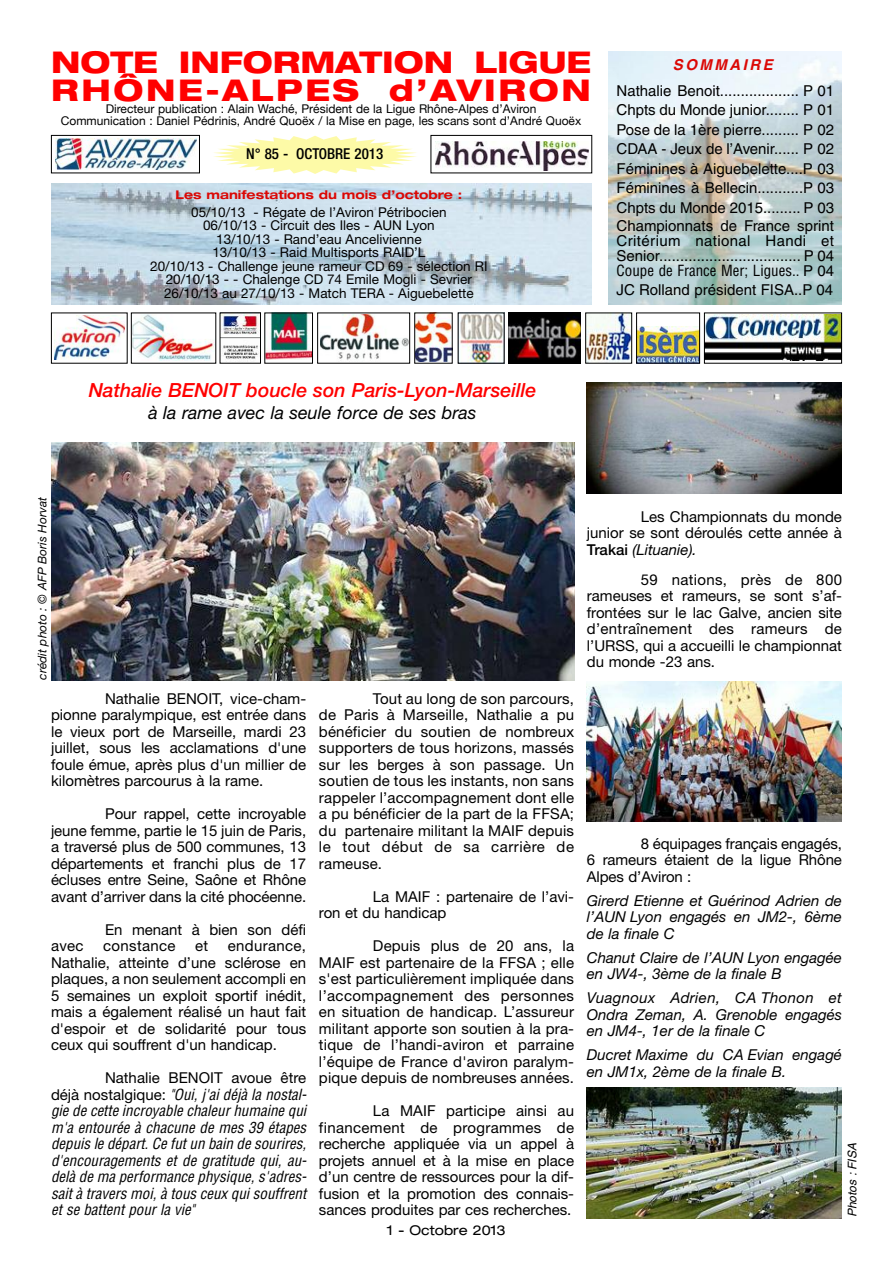
<style>
.page{position:relative;width:893px;height:1263px;background:#fff}
.page>*{position:absolute;margin:0;border:0;box-sizing:border-box;transform-origin:0 0}
.t1{font:800 expanded 30px/28.5px "Helvetica Neue";color:#f00}
.t2{font:italic 500 19.5px "Helvetica Neue";color:#f00}
.t3{font:italic 18px "Helvetica Neue";color:#000}
.t4{font:15px/16.5px "Helvetica Neue";color:#000;text-align:justify}
.t5{font:15px/19.5px "Helvetica";color:#000;text-align:justify}
.t6{font:italic condensed 15px/16.5px "Helvetica";color:#000;text-align:justify}
.t7{font:italic 15px/16.5px "Helvetica Neue";color:#000;text-align:justify}
.t8{font:500 condensed 15px "Helvetica Neue";color:#000}
.t9{font:15px "Helvetica Neue";letter-spacing:.02em;color:#000}
.t10{font:italic 700 15px "Helvetica";letter-spacing:.165em;color:#db0805}
.t11{font:13.5px/13.5px "Helvetica Neue";color:#000;text-align:center}
.t12{font:expanded 13.5px "Helvetica Neue";color:#000}
.t13{font:12px "Helvetica Neue";color:#000}
.t14{font:700 expanded 12px "Helvetica Neue";color:#db0805}
.t15{font:italic 12px "Helvetica Neue";color:#000}
.t16{font:italic 12px "Helvetica";color:#000}
.s1{font-stretch:condensed}
.s2{font-family:"Helvetica Neue";font-style:normal;font-stretch:normal}
.s3{font-weight:500}
.s4{font-style:italic}
</style>
<div class="page">
<img style="left:608px;top:51px;width:234px;height:254px">
<img style="left:51px;top:184px;width:540px;height:121px">
<svg style="left:214px;top:136px;width:202px;height:38px"></svg>
<img style="left:435px;top:141px;width:153px;height:29px">
<div style="left:431px;top:135px;width:161px;height:38px;border:1px solid #000"></div>
<svg style="left:55px;top:138px;width:142px;height:32px"></svg>
<img style="left:55px;top:139px;width:141px;height:30px">
<div style="left:51px;top:135px;width:149px;height:38px;border:1px solid #000"></div>
<img style="left:706px;top:315px;width:134px;height:46px">
<div style="left:704px;top:313px;width:138px;height:51px;border:1px solid #000"></div>
<img style="left:638px;top:326px;width:60px;height:36px">
<div style="left:636px;top:313px;width:64px;height:51px;border:1px solid #000"></div>
<img style="left:460px;top:315px;width:42px;height:47px">
<img style="left:222px;top:315px;width:37px;height:47px">
<img style="left:320px;top:315px;width:88px;height:46px">
<div style="left:317px;top:313px;width:93px;height:51px;border:1px solid #000"></div>
<img style="left:54px;top:316px;width:70px;height:43px">
<img style="left:133px;top:315px;width:81px;height:46px">
<img style="left:587px;top:315px;width:43px;height:47px">
<div style="left:585px;top:313px;width:47px;height:51px;border:1px solid #000"></div>
<svg style="left:266px;top:359px;width:39px;height:1px"></svg>
<img style="left:266px;top:315px;width:45px;height:44px">
<div style="left:264px;top:313px;width:49px;height:51px;border:1px solid #000"></div>
<img style="left:416px;top:315px;width:35px;height:47px">
<div style="left:414px;top:313px;width:39px;height:51px;border:1px solid #000"></div>
<img style="left:508px;top:313px;width:72px;height:51px">
<img style="left:51px;top:442px;width:523px;height:238px">
<img style="left:587px;top:383px;width:255px;height:110px">
<img style="left:587px;top:681px;width:254px;height:141px">
<img style="left:587px;top:1087px;width:255px;height:132px">
<h1 class="t1" style="left:51px;top:50px;width:542px">NOTE INFORMATION LIGUE<br>RHÔNE-ALPES</h1>
<p class="t13" style="left:106px;top:102px;width:432px">Directeur publication : Alain Waché, Président de la Ligue Rhône-Alpes d’Aviron</p>
<h1 class="t1" style="left:389px;top:79px;width:203px">d’AVIRON</h1>
<p class="t13" style="left:61px;top:114px;width:522px">Communication : Daniel Pédrinis, André Quoëx / la Mise en page, les scans sont d’André Quoëx</p>
<p class="t8" style="left:246px;top:148px;width:139px">N° 85 - OCTOBRE 2013</p>
<p class="t14" style="left:176px;top:190px;width:288px">Les manifestations du mois d’octobre :</p>
<p class="t11" style="left:150px;top:206px;width:339px">05/10/13 - Régate de l’Aviron Pétribocien<br>06/10/13 - Circuit des Iles - AUN Lyon<br>13/10/13 - Rand’eau Ancelivienne<br>13/10/13 - Raid Multisports RAID’L<br>20/10/13 - Challenge jeune rameur CD 69 - sélection RI 20/10/13 - - Chalenge CD 74 Emile Mogli - Sevrier 26/10/13 au 27/10/13 - Match TERA - Aiguebelette</p>
<p class="t10" style="left:673px;top:59px;width:101px">SOMMAIRE</p>
<p class="t5" style="left:617px;top:82px;width:219px">Nathalie Benoit................... P 01<br>Chpts du Monde junior........ P 01<br>Pose de la 1ère pierre......... P 02<br>CDAA - Jeux de l’Avenir...... P 02<br>Féminines à Aiguebelette....P 03<br>Féminines à Bellecin...........P 03<br>Chpts du Monde 2015......... P 03</p>
<p class="t5" style="left:617px;top:219px;width:219px;line-height:15px">Championnats de France sprint Critérium national Handi et Senior.................................. P 04<br><span class="s1">Coupe de France Mer; Ligues..</span> P 04</p>
<p class="t5" style="left:617px;top:282px;width:218px">JC Rolland président FISA..P 04</p>
<h2 class="t2" style="left:89px;top:383px;width:449px">Nathalie BENOIT boucle son Paris-Lyon-Marseille</h2>
<p class="t3" style="left:148px;top:406px;width:330px">à la rame avec la seule force de ses bras</p>
<p class="t15" style="left:38px;top:680px;width:184px;rotate:-90deg">crédit photo : © AFP Boris Horvat</p>
<p class="t4" style="left:51px;top:692px;width:257px;text-indent:54px">Nathalie BENOIT, vice-cham&shy;pionne paralympique, est entrée dans le vieux port de Marseille, mardi 23 juillet, sous les acclamations d'une foule émue, après plus d'un millier de kilomètres parcourus à la rame.</p>
<p class="t4" style="left:51px;top:807px;width:257px;text-indent:54px">Pour rappel, cette incroyable jeune femme, partie le 15 juin de Paris, a traversé plus de 500 communes, 13 départements et franchi plus de 17 écluses entre Seine, Saône et Rhône avant d’arriver dans la cité phocéenne.</p>
<p class="t4" style="left:105px;top:923px;width:203px">En menant à bien son défi</p>
<p class="t4" style="left:51px;top:939px;width:34px">avec</p>
<p class="t9" style="left:103px;top:941px;width:74px">constance</p>
<p class="t4" style="left:195px;top:939px;width:15px">et</p>
<p class="t4" style="left:51px;top:939px;width:257px;text-indent:177px">endurance, Nathalie, atteinte d’une sclérose en plaques, a non seulement accompli en 5 semaines un exploit sportif inédit, mais a également réalisé un haut fait d'espoir et de solidarité pour tous ceux qui souffrent d'un handicap.</p>
<p class="t4" style="left:105px;top:1071px;width:203px">Nathalie BENOIT avoue être</p>
<p class="t6" style="left:51px;top:1086px;width:257px"><span class="s2">déjà nostalgique:</span> "Oui, j'ai déjà la nostal&shy;gie de cette incroyable chaleur humaine qui m'a entourée à chacune de mes 39 étapes depuis le départ. Ce fut un bain de sourires, d'encouragements et de gratitude qui, au&shy;delà de ma performance physique, s'adres&shy;sait à travers moi, à tous ceux qui souffrent et se battent pour la vie"</p>
<p class="t4" style="left:319px;top:692px;width:257px;text-indent:54px">Tout au long de son parcours, de Paris à Marseille, Nathalie a pu bénéficier du soutien de nombreux supporters de tous horizons, massés sur les berges à son passage. Un soutien de tous les instants, non sans rappeler l’accompagnement dont elle a pu bénéficier de la part de la FFSA; du partenaire militant la MAIF depuis le tout début de sa carrière de rameuse.</p>
<p class="t4" style="left:319px;top:890px;width:257px;text-indent:54px">La MAIF : partenaire de l’avi&shy;ron et du handicap</p>
<p class="t4" style="left:319px;top:939px;width:257px;text-indent:54px">Depuis plus de 20 ans, la MAIF est partenaire de la FFSA ; elle s'est particulièrement impliquée dans l’accompagnement des personnes en situation de handicap. L’assureur militant apporte son soutien à la pra&shy;tique de l’handi-aviron et parraine l’équipe de France d'aviron paralym&shy;pique depuis de nombreuses années.</p>
<p class="t4" style="left:319px;top:1104px;width:257px;text-indent:54px">La MAIF participe ainsi au financement de programmes de recherche appliquée via un appel à projets annuel et à la mise en place d’un centre de ressources pour la dif&shy;fusion et la promotion des connais&shy;sances produites par ces recherches.</p>
<p class="t12" style="left:387px;top:1225px;width:120px">1 - Octobre 2013</p>
<p class="t4" style="left:587px;top:510px;width:257px;text-indent:54px">Les Championnats du monde junior se sont déroulés cette année à <span class="s3">Trakai</span> <span class="s4">(Lituanie).</span></p>
<p class="t4" style="left:587px;top:573px;width:257px;text-indent:54px">59 nations, près de 800 rameuses et rameurs, se sont s’af&shy;frontées sur le lac Galve, ancien site d’entraînement des rameurs de l’URSS, qui a accueilli le championnat du monde -23 ans.</p>
<p class="t4" style="left:587px;top:837px;width:257px;text-indent:54px">8 équipages français engagés, 6 rameurs étaient de la ligue Rhône Alpes d’Aviron :</p>
<p class="t7" style="left:587px;top:894px;width:257px">Girerd Etienne et Guérinod Adrien de l’AUN Lyon engagés en JM2-, 6ème de la finale C</p>
<p class="t7" style="left:587px;top:951px;width:257px">Chanut Claire de l’AUN Lyon engagée en JW4-, 3ème de la finale B</p>
<p class="t7" style="left:587px;top:991px;width:257px">Vuagnoux Adrien, CA Thonon et Ondra Zeman, A. Grenoble engagés en JM4-, 1er de la finale C</p>
<p class="t7" style="left:587px;top:1048px;width:257px">Ducret Maxime du CA Evian engagé en JM1x, 2ème de la finale B.</p>
<p class="t16" style="left:848px;top:1217px;width:76px;rotate:-90deg">Photos : FISA</p>
</div>
